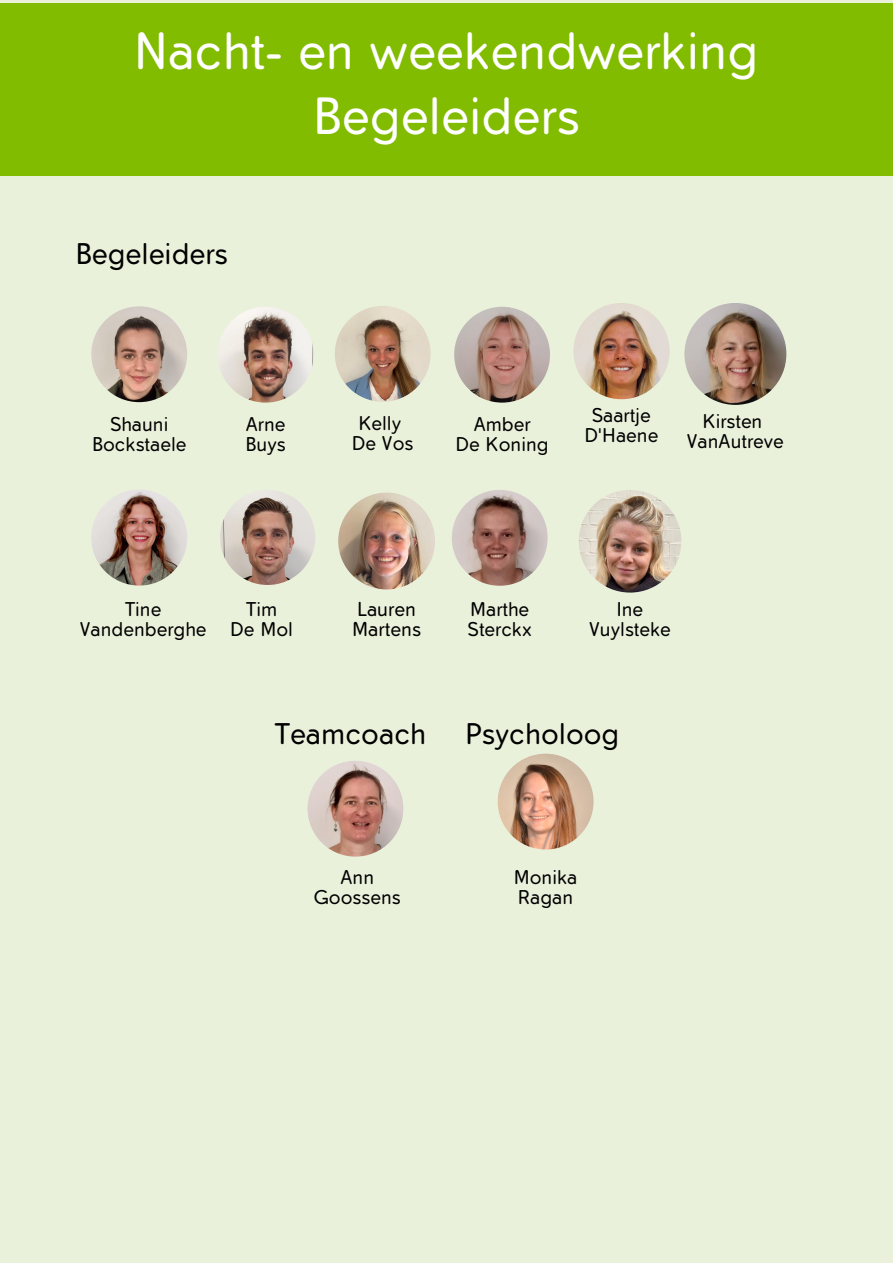
<style>
.page{position:relative;width:893px;height:1264px;background:#fff}
.page>*{position:absolute;margin:0;border:0;box-sizing:border-box;transform-origin:0 0}
.t1{font:47.25px "Tabarra Pro Round";color:#fff}
.t2{font:27px "Tabarra Pro Round";color:#000}
.t3{font:18.15px "Tabarra Pro Round";color:#000}
.t4{font:18px/20.2px "Tabarra Pro Round";color:#000;text-align:center}
</style>
<div class="page">
<div style="left:0;top:0;width:892px;height:1262px;background:#eaf1db"></div>
<div style="left:0;top:3px;width:892px;height:173px;background:#82bc00"></div>
<img style="left:338px;top:492px;width:97px;height:97px;border-radius:50%">
<img style="left:452px;top:490px;width:95px;height:95px;border-radius:50%">
<img style="left:578px;top:490px;width:103px;height:102px;border-radius:50%">
<img style="left:307px;top:760px;width:96px;height:96px;border-radius:50%">
<img style="left:497px;top:753px;width:96px;height:96px;border-radius:50%">
<img style="left:573px;top:303px;width:96px;height:96px;border-radius:50%">
<img style="left:91px;top:306px;width:96px;height:96px;border-radius:50%">
<img style="left:218px;top:307px;width:95px;height:95px;border-radius:50%">
<img style="left:335px;top:306px;width:95px;height:96px;border-radius:50%">
<img style="left:454px;top:307px;width:96px;height:95px;border-radius:50%">
<img style="left:220px;top:490px;width:95px;height:95px;border-radius:50%">
<img style="left:91px;top:489px;width:96px;height:96px;border-radius:50%">
<img style="left:684px;top:303px;width:102px;height:102px;border-radius:50%">
<p class="t1" style="left:134px;top:32px;width:625px">Nacht- en weekendwerking</p>
<p class="t1" style="left:313px;top:98px;width:268px">Begeleiders</p>
<p class="t2" style="left:75px;top:243px;width:154px">Begeleiders</p>
<p class="t4" style="left:110px;top:415px;width:60px">Shauni</p>
<p class="t4" style="left:92px;top:436px;width:96px">Bockstaele</p>
<p class="t4" style="left:246px;top:416px;width:41px">Arne</p>
<p class="t4" style="left:245px;top:436px;width:42px">Buys</p>
<p class="t4" style="left:358px;top:415px;width:44px">Kelly</p>
<p class="t4" style="left:352px;top:435px;width:63px">De Vos</p>
<p class="t4" style="left:473px;top:416px;width:58px">Amber</p>
<p class="t4" style="left:455px;top:436px;width:95px">De Koning</p>
<p class="t4" style="left:584px;top:407px;width:75px">Saartje<br>D'Haene</p>
<p class="t4" style="left:702px;top:413px;width:61px">Kirsten</p>
<p class="t4" style="left:686px;top:433px;width:98px">VanAutreve</p>
<p class="t4" style="left:125px;top:601px;width:38px">Tine</p>
<p class="t4" style="left:80px;top:621px;width:128px">Vandenberghe</p>
<p class="t4" style="left:246px;top:600px;width:32px">Tim</p>
<p class="t4" style="left:230px;top:621px;width:64px">De Mol</p>
<p class="t3" style="left:357px;top:602px;width:60px">Lauren</p>
<p class="t3" style="left:352px;top:622px;width:70px">Martens</p>
<p class="t4" style="left:470px;top:601px;width:61px">Marthe</p>
<p class="t4" style="left:467px;top:621px;width:66px">Sterckx</p>
<p class="t4" style="left:617px;top:600px;width:28px">Ine</p>
<p class="t4" style="left:589px;top:621px;width:83px">Vuylsteke</p>
<p class="t2" style="left:275px;top:723px;width:153px">Teamcoach</p>
<p class="t2" style="left:465px;top:723px;width:156px">Psycholoog</p>
<p class="t4" style="left:340px;top:868px;width:35px">Ann</p>
<p class="t4" style="left:314px;top:888px;width:88px">Goossens</p>
<p class="t4" style="left:513px;top:868px;width:65px">Monika</p>
<p class="t4" style="left:518px;top:888px;width:57px">Ragan</p>
</div>
